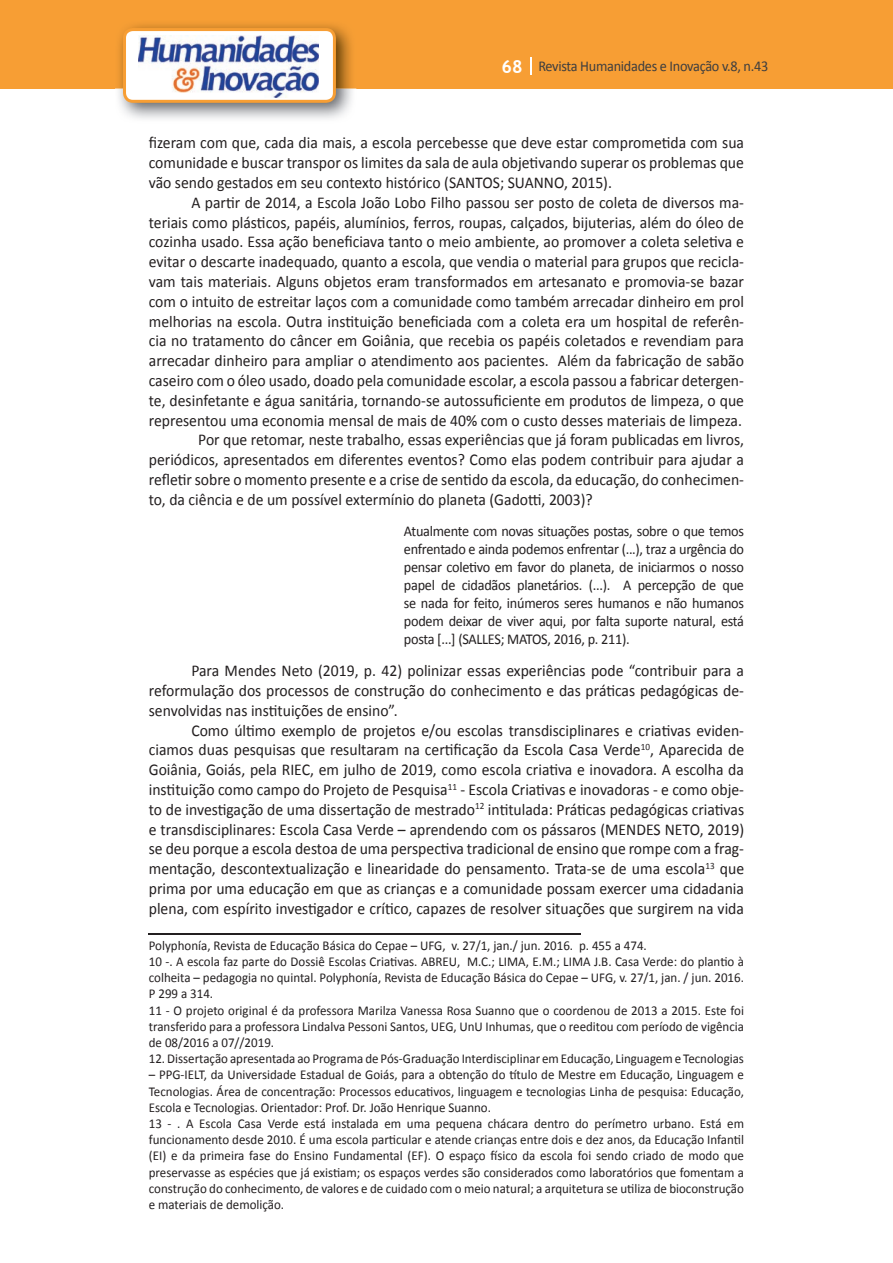
<style>
.page{position:relative;width:893px;height:1263px;background:#fff}
.page>*{position:absolute;margin:0;border:0;box-sizing:border-box;transform-origin:0 0}
.t1{font:16.5px/19.8px "Calibri";color:#231f20;text-align:justify;scale:.95 1}
.t2{font:15px/18px "Calibri";letter-spacing:-.02em;color:#231f20;text-align:justify;scale:.95 1}
.t3{font:15px "Calibri";letter-spacing:-.02em;color:#3e3e3f;scale:.95 1}
.t4{font:13.5px/16.2px "Calibri";color:#231f20;scale:.96 1}
.s1{font-family:"Trebuchet MS";font-weight:700;font-size:18px;color:#fff}
</style>
<div class="page">
<div style="left:0;top:0;width:893px;height:88px;background:#f79e34"></div>
<svg style="left:530px;top:57px;width:2px;height:18px"></svg>
<img style="left:115px;top:24px;width:241px;height:95px">
<svg style="left:123px;top:28px;width:213px;height:75px"></svg>
<hr style="left:149px;top:933px;width:432px;height:1px;background:#231f20">
<p class="t3" style="left:501px;top:57px;width:282px"><span class="s1">68</span> Revista Humanidades e Inovação v.8, n.43</p>
<p class="t1" style="left:149px;top:133px;width:628px">fizeram com que, cada dia mais, a escola percebesse que deve estar comprometida com sua comunidade e buscar transpor os limites da sala de aula objetivando superar os problemas que vão sendo gestados em seu contexto histórico (SANTOS; SUANNO, 2015).</p>
<p class="t1" style="left:191px;top:193px;width:583px">A partir de 2014, a Escola João Lobo Filho passou ser posto de coleta de diversos ma-</p>
<p class="t1" style="left:149px;top:212px;width:628px">teriais como plásticos, papéis, alumínios, ferros, roupas, calçados, bijuterias, além do óleo de</p>
<p class="t1" style="left:149px;top:232px;width:628px">cozinha usado. Essa ação beneficiava tanto o meio ambiente, ao promover a coleta seletiva e</p>
<p class="t1" style="left:149px;top:252px;width:628px">evitar o descarte inadequado, quanto a escola, que vendia o material para grupos que recicla-</p>
<p class="t1" style="left:149px;top:272px;width:628px">vam tais materiais. Alguns objetos eram transformados em artesanato e promovia-se bazar</p>
<p class="t1" style="left:149px;top:292px;width:628px">com o intuito de estreitar laços com a comunidade como também arrecadar dinheiro em prol</p>
<p class="t1" style="left:149px;top:311px;width:628px">melhorias na escola. Outra instituição beneficiada com a coleta era um hospital de referên-</p>
<p class="t1" style="left:149px;top:331px;width:628px">cia no tratamento do câncer em Goiânia, que recebia os papéis coletados e revendiam para</p>
<p class="t1" style="left:149px;top:351px;width:628px">arrecadar dinheiro para ampliar o atendimento aos pacientes. Além da fabricação de sabão</p>
<p class="t1" style="left:149px;top:371px;width:628px">caseiro com o óleo usado, doado pela comunidade escolar, a escola passou a fabricar detergen-</p>
<p class="t1" style="left:149px;top:391px;width:628px">te, desinfetante e água sanitária, tornando-se autossuficiente em produtos de limpeza, o que</p>
<p class="t1" style="left:149px;top:410px;width:626px">representou uma economia mensal de mais de 40% com o custo desses materiais de limpeza.</p>
<p class="t1" style="left:198px;top:430px;width:576px">Por que retomar, neste trabalho, essas experiências que já foram publicadas em livros,</p>
<p class="t1" style="left:149px;top:450px;width:628px">periódicos, apresentados em diferentes eventos? Como elas podem contribuir para ajudar a</p>
<p class="t1" style="left:149px;top:470px;width:628px">refletir sobre o momento presente e a crise de sentido da escola, da educação, do conhecimen-</p>
<p class="t1" style="left:149px;top:490px;width:469px">to, da ciência e de um possível extermínio do planeta (Gadotti, 2003)?</p>
<p class="t2" style="left:404px;top:522px;width:359px">Atualmente com novas situações postas, sobre o que temos enfrentado e ainda podemos enfrentar (...), traz a urgência do pensar coletivo em favor do planeta, de iniciarmos o nosso papel de cidadãos planetários. (...). A percepção de que se nada for feito, inúmeros seres humanos e não humanos podem deixar de viver aqui, por falta suporte natural, está posta [...] (SALLES; MATOS, 2016, p. 211).</p>
<p class="t1" style="left:149px;top:661px;width:628px;text-indent:43px">Para Mendes Neto (2019, p. 42) polinizar essas experiências pode “contribuir para a reformulação dos processos de construção do conhecimento e das práticas pedagógicas de&shy;senvolvidas nas instituições de ensino”.</p>
<p class="t1" style="left:149px;top:720px;width:628px;text-indent:43px">Como último exemplo de projetos e/ou escolas transdisciplinares e criativas eviden&shy;ciamos duas pesquisas que resultaram na certificação da Escola Casa Verde<sup>10</sup>, Aparecida de Goiânia, Goiás, pela RIEC, em julho de 2019, como escola criativa e inovadora. A escolha da instituição como campo do Projeto de Pesquisa<sup>11</sup> - Escola Criativas e inovadoras - e como obje&shy;to de investigação de uma dissertação de mestrado<sup>12</sup> intitulada: Práticas pedagógicas criativas e transdisciplinares: Escola Casa Verde – aprendendo com os pássaros (MENDES NETO, 2019) se deu porque a escola destoa de uma perspectiva tradicional de ensino que rompe com a frag&shy;mentação, descontextualização e linearidade do pensamento. Trata-se de uma escola<sup>13</sup> que prima por uma educação em que as crianças e a comunidade possam exercer uma cidadania plena, com espírito investigador e crítico, capazes de resolver situações que surgirem na vida</p>
<p class="t4" style="left:149px;top:937px;width:621px">Polyphonía, Revista de Educação Básica do Cepae – UFG, v. 27/1, jan./ jun. 2016. p. 455 a 474.<br>10 -. A escola faz parte do Dossiê Escolas Criativas. ABREU, M.C.; LIMA, E.M.; LIMA J.B. Casa Verde: do plantio à colheita – pedagogia no quintal. Polyphonía, Revista de Educação Básica do Cepae – UFG, v. 27/1, jan. / jun. 2016.<br>P 299 a 314.<br>11 - O projeto original é da professora Marilza Vanessa Rosa Suanno que o coordenou de 2013 a 2015. Este foi transferido para a professora Lindalva Pessoni Santos, UEG, UnU Inhumas, que o reeditou com período de vigência de 08/2016 a 07//2019.</p>
<p class="t4" style="left:149px;top:1051px;width:621px">12. Dissertação apresentada ao Programa de Pós-Graduação Interdisciplinar em Educação, Linguagem e Tecnologias</p>
<p class="t4" style="left:149px;top:1067px;width:621px">– PPG-IELT, da Universidade Estadual de Goiás, para a obtenção do título de Mestre em Educação, Linguagem e Tecnologias. Área de concentração: Processos educativos, linguagem e tecnologias Linha de pesquisa: Educação, Escola e Tecnologias. Orientador: Prof. Dr. João Henrique Suanno.<br>13 - . A Escola Casa Verde está instalada em uma pequena chácara dentro do perímetro urbano. Está em funcionamento desde 2010. É uma escola particular e atende crianças entre dois e dez anos, da Educação Infantil (EI) e da primeira fase do Ensino Fundamental (EF). O espaço físico da escola foi sendo criado de modo que preservasse as espécies que já existiam; os espaços verdes são considerados como laboratórios que fomentam a construção do conhecimento, de valores e de cuidado com o meio natural; a arquitetura se utiliza de bioconstrução e materiais de demolição.</p>
</div>
